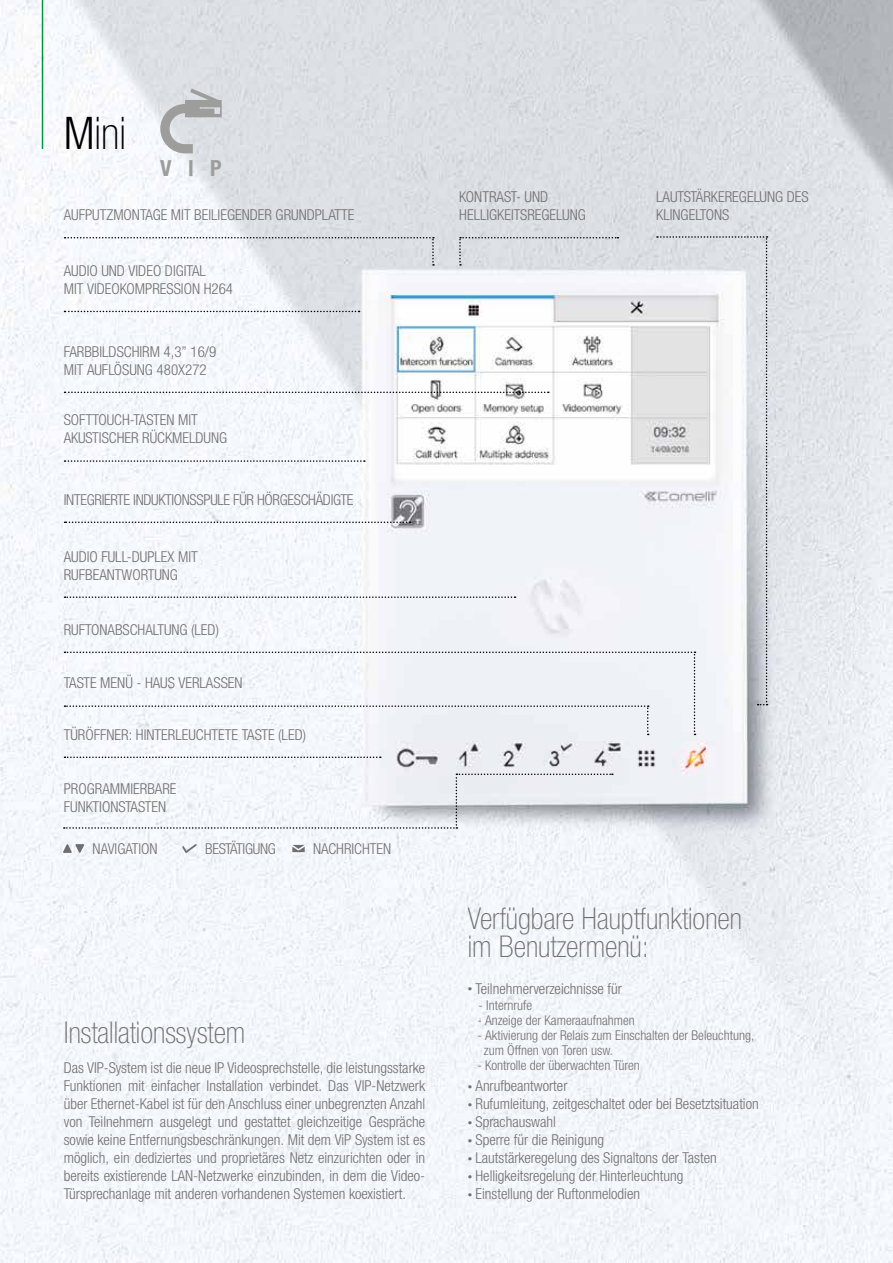
<style>
.page{position:relative;width:893px;height:1263px;background:#fff}
.page>*{position:absolute;margin:0;border:0;box-sizing:border-box;transform-origin:0 0}
.t1{font:100 condensed 45px "Helvetica Neue LTW1 G";color:#000}
.t2{font:100 condensed 30px/28.5px "Helvetica Neue LTW1 G";color:#706f6f}
.t3{font:700 condensed 22.2px "Helvetica Neue LTW1 G";color:#9d9d9c}
.t4{font:300 condensed 15px/18px "Helvetica Neue LTW1 G";color:#706f6f}
.t5{font:300 condensed 15px "Helvetica Neue LTW1 G";letter-spacing:-.02em;color:#706f6f}
.t6{font:300 condensed 13.5px/15px "Helvetica Neue LTW1 G";color:#706f6f}
.s1{font-weight:300}
.s2{font-size:9px}
</style>
<div class="page">
<img style="left:0;top:0;width:893px;height:1263px">
<hr style="left:42px;top:0;width:1px;height:149px;background:#009641">
<svg style="left:65px;top:756px;width:316px;height:2px"></svg>
<svg style="left:65px;top:236px;width:702px;height:499px"></svg>
<svg style="left:64px;top:773px;width:549px;height:56px"></svg>
<svg style="left:62px;top:841px;width:23px;height:14px"></svg>
<svg style="left:181px;top:842px;width:17px;height:13px"></svg>
<svg style="left:292px;top:845px;width:13px;height:7px"></svg>
<svg style="left:160px;top:88px;width:62px;height:65px"></svg>
<h1 class="t1" style="left:64px;top:107px;width:64px"><span class="s1">M</span>ini</h1>
<h3 class="t3" style="left:160px;top:155px;width:63px">VIP</h3>
<p class="t4" style="left:64px;top:206px;width:292px">AUFPUTZMONTAGE MIT BEILIEGENDER GRUNDPLATTE</p>
<p class="t4" style="left:64px;top:262px;width:171px">AUDIO UND VIDEO DIGITAL<br>MIT VIDEOKOMPRESSION H264</p>
<p class="t4" style="left:64px;top:342px;width:154px">FARBBILDSCHIRM 4,3” 16/9<br>MIT AUFLÖSUNG 480X272</p>
<p class="t4" style="left:64px;top:411px;width:165px">SOFTTOUCH-TASTEN MIT<br>AKUSTISCHER RÜCKMELDUNG</p>
<p class="t5" style="left:64px;top:490px;width:291px">INTEGRIERTE INDUKTIONSSPULE FÜR HÖRGESCHÄDIGTE</p>
<p class="t4" style="left:64px;top:548px;width:136px">AUDIO FULL-DUPLEX MIT<br>RUFBEANTWORTUNG</p>
<p class="t4" style="left:64px;top:620px;width:157px">RUFTONABSCHALTUNG (LED)</p>
<p class="t4" style="left:64px;top:674px;width:180px">TASTE MENÜ - HAUS VERLASSEN</p>
<p class="t4" style="left:64px;top:726px;width:244px">TÜRÖFFNER: HINTERLEUCHTETE TASTE (LED)</p>
<p class="t4" style="left:64px;top:779px;width:114px">PROGRAMMIERBARE<br>FUNKTIONSTASTEN</p>
<p class="t4" style="left:93px;top:840px;width:66px">NAVIGATION</p>
<p class="t5" style="left:205px;top:840px;width:72px">BESTÄTIGUNG</p>
<p class="t4" style="left:313px;top:840px;width:80px">NACHRICHTEN</p>
<h2 class="t2" style="left:64px;top:1019px;width:183px">Installationssystem</h2>
<p class="t4" style="left:64px;top:1059px;width:363px;text-align:justify">Das VIP-System ist die neue IP Videosprechstelle, die leistungsstarke Funktionen mit einfacher Installation verbindet. Das VIP-Netzwerk über Ethernet-Kabel ist für den Anschluss einer unbegrenzten Anzahl von Teilnehmern ausgelegt und gestattet gleichzeitige Gespräche sowie keine Entfernungsbeschränkungen. Mit dem ViP System ist es möglich, ein dediziertes und proprietäres Netz einzurichten oder in bereits existierende LAN-Netzwerke einzubinden, in dem die Video-Türsprechanlage mit anderen vorhandenen Systemen koexistiert.</p>
<p class="t4" style="left:459px;top:188px;width:128px">KONTRAST- UND<br>HELLIGKEITSREGELUNG</p>
<p class="t4" style="left:656px;top:188px;width:154px">LAUTSTÄRKEREGELUNG DES<br>KLINGELTONS</p>
<h2 class="t2" style="left:468px;top:905px;width:276px">Verfügbare Hauptfunktionen im Benutzermenü:</h2>
<p class="t4" style="left:468px;top:979px;width:156px"><span class="s2">•</span> Teilnehmerverzeichnisse für</p>
<p class="t6" style="left:479px;top:998px;width:55px">- Internrufe</p>
<p class="t6" style="left:477px;top:1013px;width:159px">- Anzeige der Kameraaufnahmen</p>
<p class="t6" style="left:484px;top:1028px;width:272px;text-indent:-6px">- Aktivierung der Relais zum Einschalten der Beleuchtung, zum Öffnen von Toren usw.</p>
<p class="t6" style="left:477px;top:1058px;width:164px">- Kontrolle der überwachten Türen</p>
<p class="t4" style="left:468px;top:1077px;width:101px"><span class="s2">•</span> Anrufbeantworter</p>
<p class="t4" style="left:468px;top:1095px;width:292px"><span class="s2">•</span> Rufumleitung, zeitgeschaltet oder bei Besetztsituation</p>
<p class="t4" style="left:468px;top:1113px;width:90px"><span class="s2">•</span> Sprachauswahl</p>
<p class="t4" style="left:468px;top:1131px;width:138px"><span class="s2">•</span> Sperre für die Reinigung</p>
<p class="t4" style="left:468px;top:1149px;width:250px"><span class="s2">•</span> Lautstärkeregelung des Signaltons der Tasten</p>
<p class="t4" style="left:468px;top:1167px;width:217px"><span class="s2">•</span> Helligkeitsregelung der Hinterleuchtung</p>
<p class="t4" style="left:468px;top:1185px;width:174px"><span class="s2">•</span> Einstellung der Ruftonmelodien</p>
</div>
